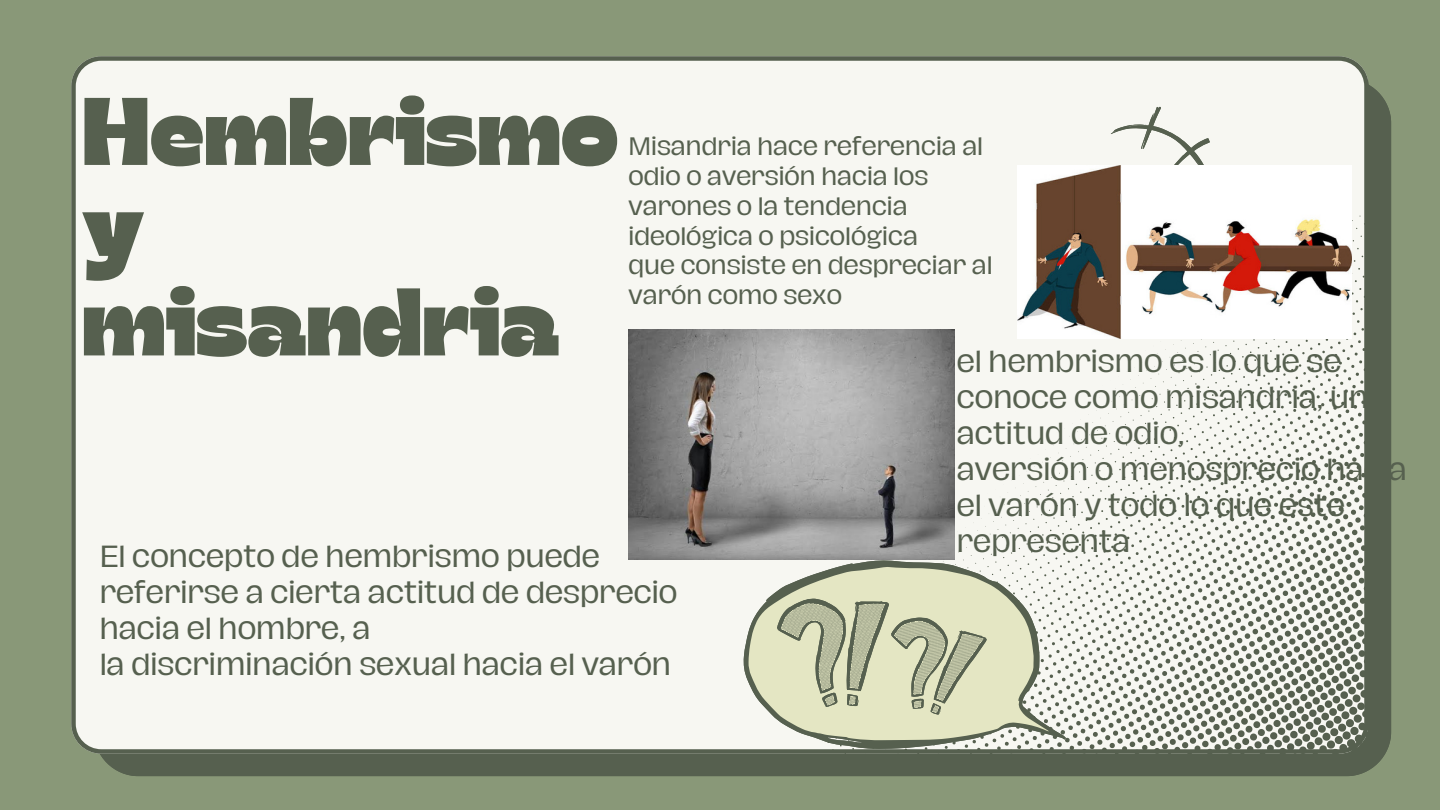
<style>
.page{position:relative;width:1440px;height:810px;background:#899878}
.page>*{position:absolute;margin:0;border:0;box-sizing:border-box;transform-origin:0 0}
.t1{font:95.8px/95.2px "Gulfs Display";color:#56604f}
.t2{font:28px/36px "Hagrid";color:#56604f}
.t3{font:23.1px/29.7px "Hagrid";color:#56604f}
</style>
<div class="page">
<div style="left:100px;top:85px;width:1291px;height:691px;background:#56604f"></div>
<div style="left:71px;top:56px;width:1298px;height:698px;background:#f7f7f2"></div>
<svg style="left:861px;top:209px;width:511px;height:549px;background:#dbddd6"></svg>
<svg style="left:743px;top:560px;width:323px;height:189px;background:#dcddd6"></svg>
<svg style="left:748px;top:567px;width:301px;height:173px;background:#d4d7c1"></svg>
<svg style="left:773px;top:584px;width:215px;height:174px;background:#c3c7aa"></svg>
<svg style="left:1107px;top:98px;width:112px;height:67px;background:#e6e7e1"></svg>
<img style="left:1017px;top:165px;width:335px;height:174px">
<img style="left:629px;top:330px;width:325px;height:230px">
<h1 class="t1" style="left:82px;top:79px;width:538px">Hembrismo y misandria</h1>
<p class="t3" style="left:629px;top:132px;width:356px">Misandria hace referencia al odio o aversión hacia los varones o la tendencia ideológica o psicológica</p>
<p class="t3" style="left:629px;top:251px;width:365px">que consiste en despreciar al varón como sexo</p>
<p class="t2" style="left:957px;top:344px;width:431px">el hembrismo es lo que se conoce como misandria, una actitud de odio,</p>
<p class="t2" style="left:957px;top:452px;width:452px">aversión o menosprecio hacia el varón y todo lo que este representa</p>
<p class="t2" style="left:100px;top:539px;width:579px">El concepto de hembrismo puede referirse a cierta actitud de desprecio hacia el hombre, a</p>
<p class="t2" style="left:100px;top:647px;width:573px">la discriminación sexual hacia el varón</p>
</div>
